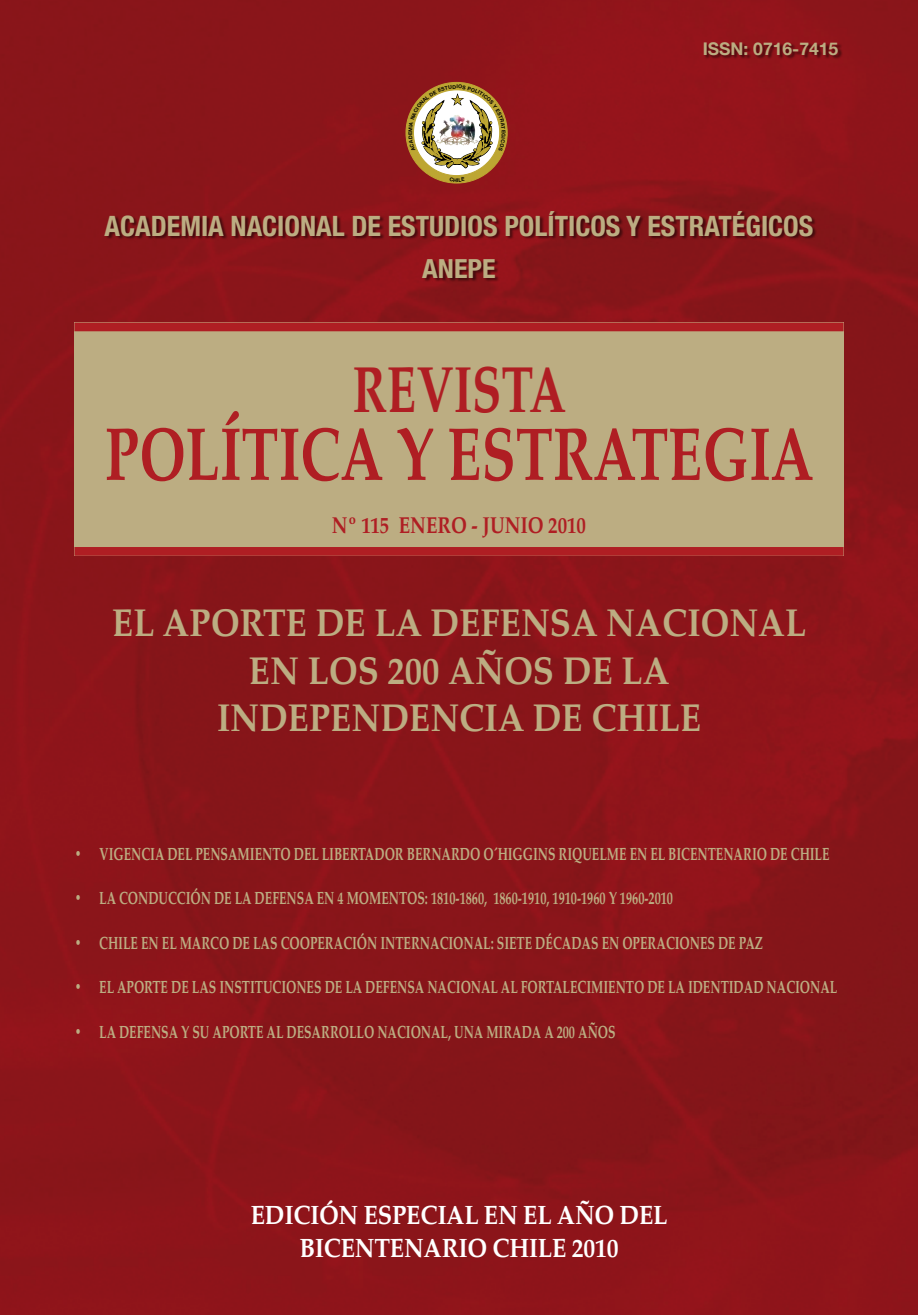
<style>
.page{position:relative;width:918px;height:1315px;background:#fff}
.page>*{position:absolute;margin:0;border:0;box-sizing:border-box;transform-origin:0 0}
.t1{font:700 75.25px "Palatino";color:#af1e23;scale:.74 1}
.t2{font:700 64.75px "Palatino";color:#af1e23;scale:.74 1}
.t3{font:700 38.5px/47.4px "Palatino";color:#bcad82;scale:.9 1}
.t4{font:700 condensed 28px "Helvetica Neue";color:#bcad82}
.t5{font:700 26.25px/32.7px "Palatino";letter-spacing:-.01em;color:#fff;text-align:center;scale:.9 1}
.t6{font:700 condensed 26.25px "Helvetica Neue";color:#bcad82;scale:1.07 1}
.t7{font:700 22.75px "Palatino";color:#af1e23;scale:.83 1}
.t8{font:700 17.5px "Palatino";color:#bcad82;scale:.7 1}
.t9{font:700 17.5px "Helvetica Neue";color:#bcad82}
</style>
<div class="page">
<img style="left:0;top:0;width:918px;height:1315px">
<div style="left:74px;top:322px;width:769px;height:234px;background:#bcad82"></div>
<div style="left:74px;top:322px;width:769px;height:9px;background:#af1e23"></div>
<div style="left:74px;top:547px;width:769px;height:9px;background:#af1e23"></div>
<div style="left:704px;top:43px;width:139px;height:16px;background:#000;opacity:.5"></div>
<div style="left:105px;top:211px;width:712px;height:71px;background:#000;opacity:.5"></div>
<svg style="left:406px;top:82px;width:101px;height:101px"></svg>
<p class="t9" style="left:703px;top:38px;width:137px">ISSN: 0716-7415</p>
<p class="t4" style="left:105px;top:209px;width:710px">ACADEMIA NACIONAL DE ESTUDIOS POLÍTICOS Y ESTRATÉGICOS</p>
<p class="t6" style="left:422px;top:252px;width:70px">ANEPE</p>
<p class="t2" style="left:352px;top:334px;width:291px">REVISTA</p>
<p class="t1" style="left:105px;top:390px;width:959px">POLÍTICA Y ESTRATEGIA</p>
<p class="t7" style="left:332px;top:506px;width:307px">Nº 115 ENERO - JUNIO 2010</p>
<p class="t3" style="left:112px;top:598px;width:608px">EL APORTE DE LA DEFENSA NACIO</p>
<p class="t3" style="left:729px;top:598px;width:59px">NAL</p>
<p class="t3" style="left:249px;top:646px;width:92px">EN LOS</p>
<p class="t3" style="left:217px;top:646px;width:477px;text-indent:171px">200 AÑOS DE LA<br>INDEPENDENCIA</p>
<p class="t3" style="left:533px;top:693px;width:146px">DE CHILE</p>
<p class="t8" style="left:74px;top:838px;width:1080px">• VIGENCIA DEL PENSAMIENTO DEL LIBERTADOR BERNARDO O´HIGGINS RIQUELME EN EL BICENTENARIO DE CHILE</p>
<p class="t8" style="left:74px;top:883px;width:856px">• LA CONDUCCIÓN DE LA DEFENSA EN 4 MOMENTOS: 1810-1860, 1860-1910, 1910-1960 Y 1960-2010</p>
<p class="t8" style="left:74px;top:928px;width:985px">• CHILE EN EL MARCO DE LAS COOPERACIÓN INTERNACIONAL: SIETE DÉCADAS EN OPERACIONES DE PAZ</p>
<p class="t8" style="left:74px;top:972px;width:1091px">• EL APORTE DE LAS INSTITUCIONES DE LA DEFENSA NACIONAL AL FORTALECIMIENTO DE LA IDENTIDAD NACIONAL</p>
<p class="t8" style="left:74px;top:1017px;width:774px">• LA DEFENSA Y SU APORTE AL DESARROLLO NACIONAL, UNA MIRADA A 200 AÑOS</p>
<p class="t5" style="left:251px;top:1198px;width:465px">EDICIÓN ESPECIAL EN EL AÑO DEL<br>BICENTENARIO CHILE 2010</p>
</div>
